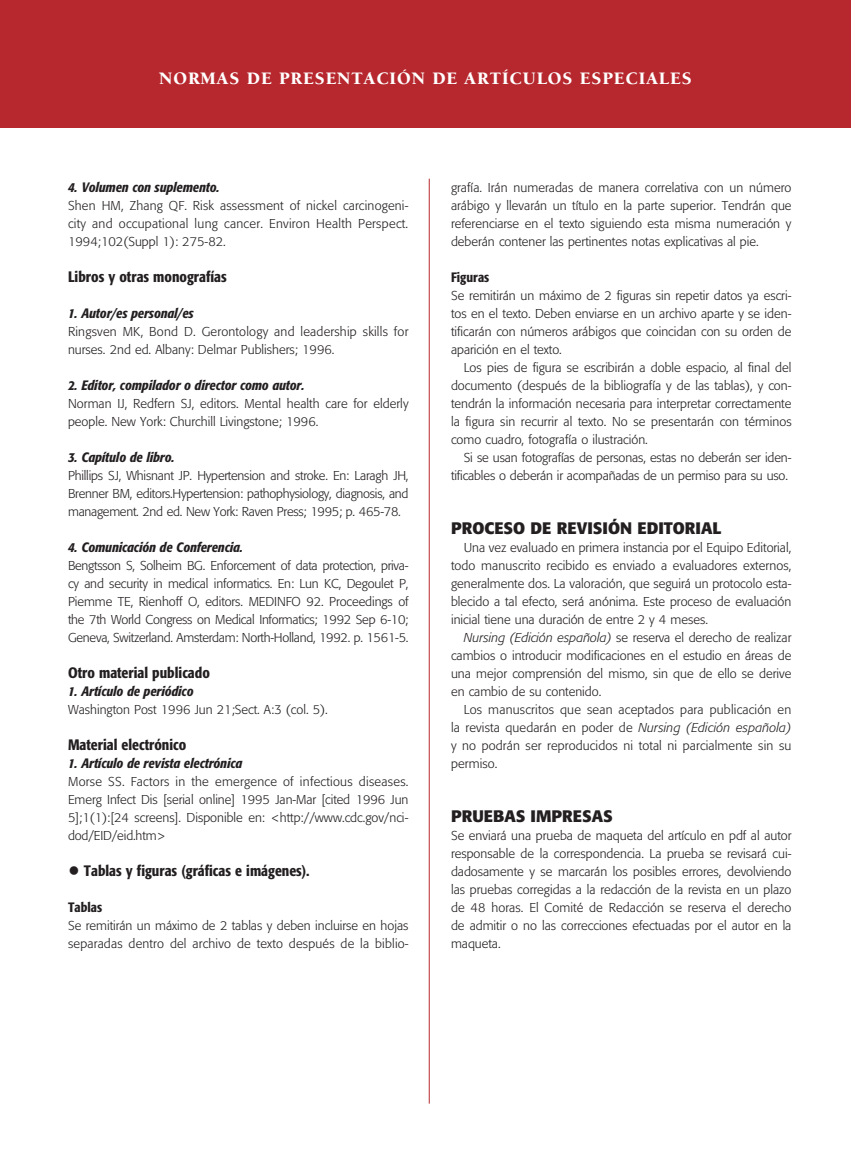
<style>
.page{position:relative;width:851px;height:1170px;background:#fff}
.page>*{position:absolute;margin:0;border:0;box-sizing:border-box;transform-origin:0 0}
.t1{font:900 18px "Berkeley Std";letter-spacing:.05em;color:#fff}
.t2{font:700 16.5px "Formata";color:#231f20}
.t3{font:500 condensed 15px "Formata";color:#231f20}
.t4{font:italic 500 condensed 13.5px "Formata";color:#231f20}
.t5{font:500 condensed 13.5px "Formata";color:#231f20}
.t6{font:300 12.75px/18px "Formata";color:#231f20;text-align:justify}
.s1{font-family:"Trebuchet MS";font-weight:700;font-stretch:normal;font-size:19.5px}
.s2{font-style:italic}
</style>
<div class="page">
<hr style="left:428px;top:179px;width:1px;height:924px;background:#b7282e">
<div style="left:0;top:0;width:850px;height:128px;background:#b7282e"></div>
<p class="t1" style="left:159px;top:69px;width:534px">NORMAS DE PRESENTACIÓN DE ARTÍCULOS ESPECIALES</p>
<p class="t4" style="left:68px;top:179px;width:153px">4. Volumen con suplemento.</p>
<p class="t6" style="left:68px;top:197px;width:342px">Shen HM, Zhang QF. Risk assessment of nickel carcinogeni&shy;city and occupational lung cancer. Environ Health Perspect.<br>1994;102(Suppl 1): 275-82.</p>
<p class="t3" style="left:68px;top:267px;width:160px">Libros y otras monografías</p>
<p class="t4" style="left:68px;top:305px;width:127px">1. Autor/es personal/es</p>
<p class="t6" style="left:68px;top:323px;width:342px">Ringsven MK, Bond D. Gerontology and leadership skills for nurses. 2nd ed. Albany: Delmar Publishers; 1996.</p>
<p class="t4" style="left:68px;top:377px;width:238px">2. Editor, compilador o director como autor.</p>
<p class="t6" style="left:68px;top:395px;width:342px">Norman IJ, Redfern SJ, editors. Mental health care for elderly people. New York: Churchill Livingstone; 1996.</p>
<p class="t4" style="left:68px;top:449px;width:108px">3. Capítulo de libro.</p>
<p class="t6" style="left:68px;top:467px;width:342px">Phillips SJ, Whisnant JP. Hypertension and stroke. En: Laragh JH, Brenner BM, editors.Hypertension: pathophysiology, diagnosis, and management. 2nd ed. New York: Raven Press; 1995; p. 465-78.</p>
<p class="t4" style="left:68px;top:539px;width:176px">4. Comunicación de Conferencia.</p>
<p class="t6" style="left:68px;top:557px;width:342px">Bengtsson S, Solheim BG. Enforcement of data protection, priva&shy;cy and security in medical informatics. En: Lun KC, Degoulet P, Piemme TE, Rienhoff O, editors. MEDINFO 92. Proceedings of the 7th World Congress on Medical Informatics; 1992 Sep 6-10; Geneva, Switzerland. Amsterdam: North-Holland, 1992. p. 1561-5.</p>
<p class="t3" style="left:68px;top:663px;width:143px">Otro material publicado</p>
<p class="t4" style="left:68px;top:683px;width:127px">1. Artículo de periódico</p>
<p class="t6" style="left:68px;top:701px;width:261px">Washington Post 1996 Jun 21;Sect. A:3 (col. 5).</p>
<p class="t3" style="left:68px;top:735px;width:120px">Material electrónico</p>
<p class="t4" style="left:68px;top:755px;width:176px">1. Artículo de revista electrónica</p>
<p class="t6" style="left:68px;top:773px;width:342px">Morse SS. Factors in the emergence of infectious diseases.<br>Emerg Infect Dis [serial online] 1995 Jan-Mar [cited 1996 Jun 5];1(1):[24 screens]. Disponible en: &lt;http://www.cdc.gov/nci&shy;dod/EID/eid.htm&gt;</p>
<p class="t3" style="left:68px;top:861px;width:243px"><span class="s1">●</span> Tablas y figuras (gráficas e imágenes).</p>
<p class="t5" style="left:68px;top:899px;width:36px">Tablas</p>
<p class="t6" style="left:68px;top:917px;width:342px">Se remitirán un máximo de 2 tablas y deben incluirse en hojas separadas dentro del archivo de texto después de la biblio-</p>
<p class="t6" style="left:451px;top:179px;width:342px">grafía. Irán numeradas de manera correlativa con un número arábigo y llevarán un título en la parte superior. Tendrán que referenciarse en el texto siguiendo esta misma numeración y deberán contener las pertinentes notas explicativas al pie.</p>
<p class="t5" style="left:451px;top:269px;width:40px">Figuras</p>
<p class="t6" style="left:451px;top:287px;width:342px">Se remitirán un máximo de 2 figuras sin repetir datos ya escri&shy;tos en el texto. Deben enviarse en un archivo aparte y se iden&shy;tificarán con números arábigos que coincidan con su orden de aparición en el texto.</p>
<p class="t6" style="left:451px;top:359px;width:342px;text-indent:13px">Los pies de figura se escribirán a doble espacio, al final del documento (después de la bibliografía y de las tablas), y con&shy;tendrán la información necesaria para interpretar correctamente la figura sin recurrir al texto. No se presentarán con términos como cuadro, fotografía o ilustración.</p>
<p class="t6" style="left:451px;top:449px;width:342px;text-align:right">Si se usan fotografías de personas, estas no deberán ser iden&shy;tificables o deberán ir acompañadas de un permiso para su uso.</p>
<p class="t2" style="left:451px;top:518px;width:272px">PROCESO DE REVISIÓN EDITORIAL</p>
<p class="t6" style="left:451px;top:539px;width:342px;text-indent:13px">Una vez evaluado en primera instancia por el Equipo Editorial, todo manuscrito recibido es enviado a evaluadores externos, generalmente dos. La valoración, que seguirá un protocolo esta&shy;blecido a tal efecto, será anónima. Este proceso de evaluación inicial tiene una duración de entre 2 y 4 meses.</p>
<p class="t6" style="left:451px;top:629px;width:342px;text-indent:13px"><span class="s2">Nursing (Edición española)</span> se reserva el derecho de realizar cambios o introducir modificaciones en el estudio en áreas de una mejor comprensión del mismo, sin que de ello se derive en cambio de su contenido.</p>
<p class="t6" style="left:451px;top:701px;width:342px;text-indent:13px">Los manuscritos que sean aceptados para publicación en la revista quedarán en poder de <span class="s2">Nursing (Edición española) </span>y no podrán ser reproducidos ni total ni parcialmente sin su permiso.</p>
<p class="t2" style="left:451px;top:806px;width:163px">PRUEBAS IMPRESAS</p>
<p class="t6" style="left:451px;top:827px;width:342px">Se enviará una prueba de maqueta del artículo en pdf al autor responsable de la correspondencia. La prueba se revisará cui&shy;dadosamente y se marcarán los posibles errores, devolviendo las pruebas corregidas a la redacción de la revista en un plazo de 48 horas. El Comité de Redacción se reserva el derecho de admitir o no las correcciones efectuadas por el autor en la maqueta.</p>
</div>
